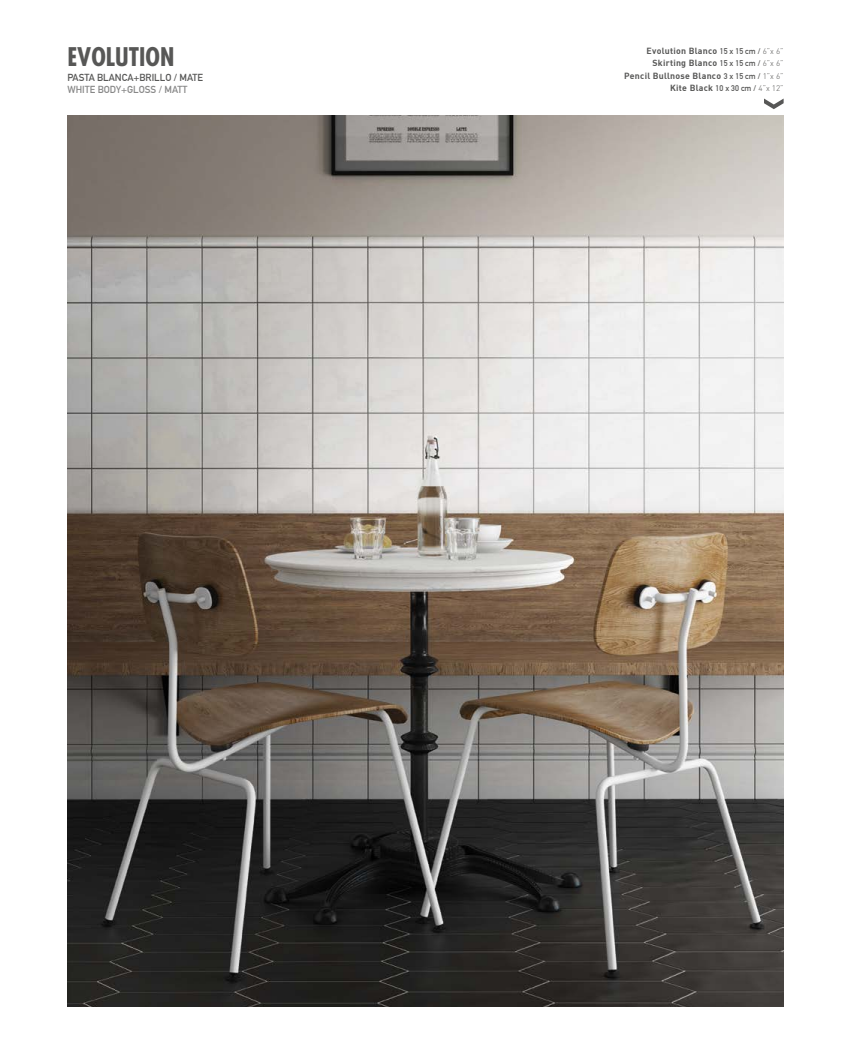
<style>
.page{position:relative;width:851px;height:1063px;background:#fff}
.page>*{position:absolute;margin:0;border:0;box-sizing:border-box;transform-origin:0 0}
.t1{font:700 condensed 25px "Futura";color:#575756}
.t2{font:700 10px "DIN Alternate";color:#575756}
.t3{font:700 10px "DIN Alternate";color:#878787}
.t4{font:8.75px/12.5px "DIN Bold";letter-spacing:.03em;color:#575756;text-align:right}
.s1{font-family:"DIN Alternate";font-weight:700;font-size:8.12px}
.s2{font-family:"DIN";font-weight:300;font-size:8.12px}
</style>
<div class="page">
<img style="left:67px;top:116px;width:716px;height:890px">
<svg style="left:764px;top:99px;width:19px;height:10px"></svg>
<h1 class="t1" style="left:67px;top:41px;width:109px">EVOLUTION</h1>
<p class="t4" style="left:624px;top:44px;width:161px">Evolution Blanco <span class="s1">15 x 15 cm /</span> <span class="s2">6”x 6”<br></span>Skirting Blanco <span class="s1">15 x 15 cm /</span> <span class="s2">6”x 6”<br></span>Pencil Bullnose Blanco <span class="s1">3 x 15 cm /</span> <span class="s2">1”x 6”<br></span>Kite Black <span class="s1">10 x 30 cm /</span> <span class="s2">4”x 12”</span></p>
<p class="t2" style="left:67px;top:70px;width:137px">PASTA BLANCA+BRILLO / MATE</p>
<p class="t3" style="left:67px;top:82px;width:121px">WHITE BODY+GLOSS / MATT</p>
</div>
